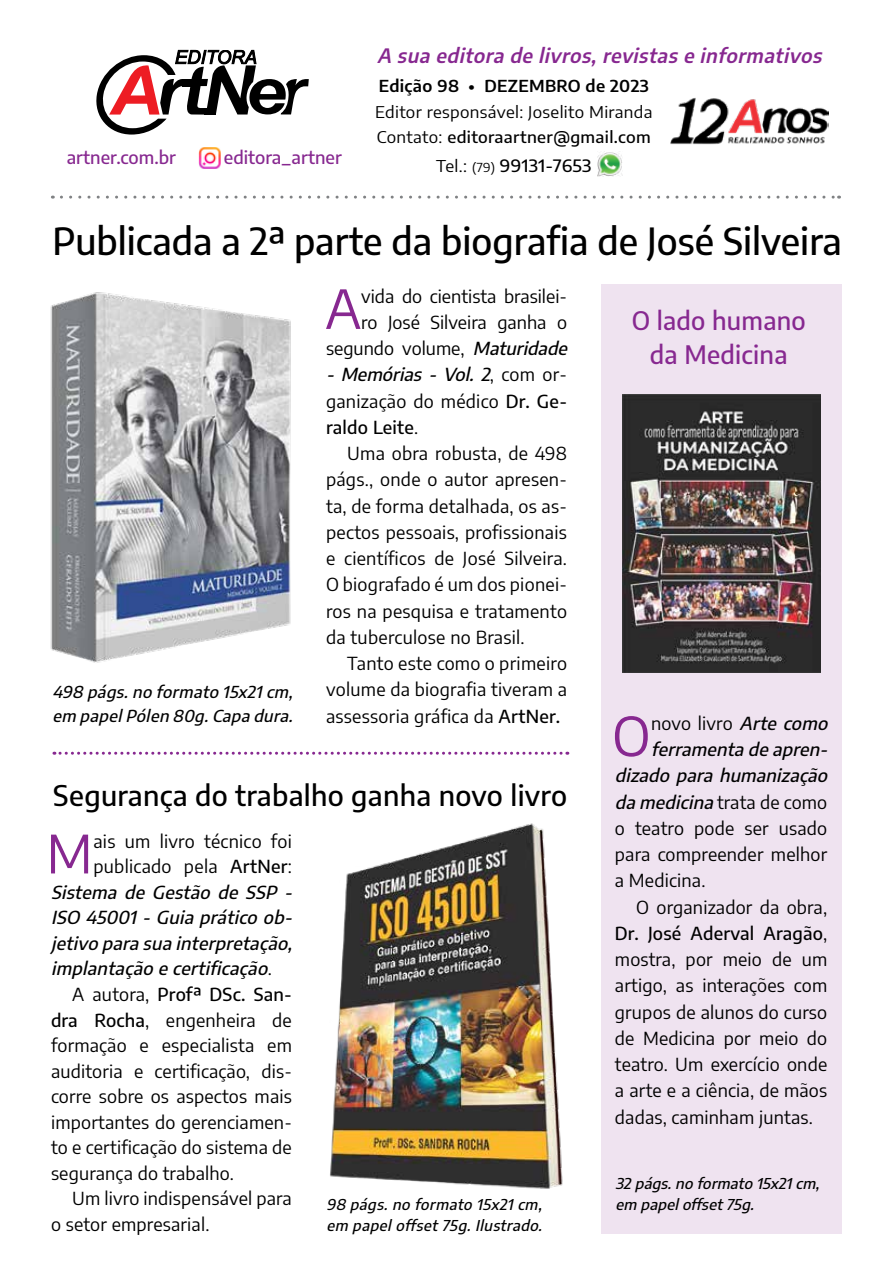
<style>
.page{position:relative;width:893px;height:1276px;background:#fff}
.page>*{position:absolute;margin:0;border:0;box-sizing:border-box;transform-origin:0 0}
.t1{font:53.4px "Encode Sans";color:#872890}
.t2{font:52.5px "Encode Sans";color:#872890}
.t3{font:500 37.5px "Encode Sans";color:#000}
.t4{font:500 28.5px "Encode Sans";letter-spacing:.01em;color:#000}
.t5{font:500 25.5px/34.5px "Encode Sans";letter-spacing:.01em;color:#872890;text-align:center}
.t6{font:italic 600 19.5px "Encode Sans";color:#872890}
.t7{font:18px/26.2px "Encode Sans";letter-spacing:.01em;color:#000;text-align:justify}
.t8{font:italic 500 18px "Encode Sans";color:#000}
.t9{font:500 18px "Encode Sans";letter-spacing:.01em;color:#000}
.t10{font:500 18px "Encode Sans";color:#872890}
.t11{font:500 17.1px "Encode Sans";letter-spacing:.015em;color:#000;scale:1.05 1}
.t12{font:italic 500 16.5px/24px "Encode Sans";color:#000}
.t13{font:16.2px/24.9px "Encode Sans";letter-spacing:.02em;color:#000;scale:1.05 1}
.t14{font:600 16.2px "Encode Sans";letter-spacing:.02em;color:#000;scale:1.05 1}
.t15{font:italic 500 15px "Encode Sans";color:#000}
.s1{font-weight:500}
.s2{font-weight:400;font-size:16.35px}
.s3{font-weight:400;font-size:12.45px}
.s4{font-weight:500;font-style:italic}
.s5{font-weight:400}
.s6{font-weight:400;font-style:normal}
</style>
<div class="page">
<div style="left:601px;top:284px;width:241px;height:949px;background:#efe3f0"></div>
<img style="left:597px;top:151px;width:25px;height:26px">
<img style="left:199px;top:147px;width:22px;height:21px">
<svg style="left:96px;top:50px;width:213px;height:85px"></svg>
<div style="left:204px;top:108px;width:12px;height:7px;background:#000"></div>
<div style="left:182px;top:79px;width:12px;height:7px;background:#000"></div>
<svg style="left:61px;top:196px;width:778px;height:3px"></svg>
<img style="left:671px;top:98px;width:158px;height:47px">
<svg style="left:54px;top:751px;width:514px;height:3px"></svg>
<img style="left:330px;top:823px;width:233px;height:366px">
<img style="left:622px;top:395px;width:198px;height:277px">
<img style="left:50px;top:292px;width:241px;height:371px">
<p class="t10" style="left:67px;top:144px;width:111px">artner.com.br</p>
<p class="t10" style="left:224px;top:144px;width:119px">editora_artner</p>
<p class="t6" style="left:377px;top:41px;width:452px">A sua editora de livros,revistas e informativos</p>
<p class="t14" style="left:379px;top:74px;width:259px">Edição 98 • DEZEMBRO de 2023</p>
<p class="t13" style="left:375px;top:99px;width:266px">Editor responsável: Joselito Miranda<br>Contato: <span class="s1">editoraartner@gmail.com</span></p>
<p class="t11" style="left:436px;top:153px;width:149px"><span class="s2">Tel.:</span> <span class="s3">(79)</span> 99131-7653</p>
<h3 class="t3" style="left:52px;top:214px;width:791px">Publicada a 2ª parte da biografia de José Silveira</h3>
<p class="t7" style="left:326px;top:282px;width:248px;text-align:right">vida do cientista brasilei-<br>ro José Silveira ganha o segundo volume, <span class="s4">Maturidade</span></p>
<p class="t7" style="left:326px;top:361px;width:243px"><span class="s4">- Memórias - Vol. 2</span>, c o m o r - ganização do médico <span class="s1">Dr. Ge&shy;raldo Leite</span>.</p>
<p class="t7" style="left:326px;top:439px;width:243px;text-indent:21px">Uma obra robusta, de 498 págs., onde o autor apresen&shy;ta, de forma detalhada, os as&shy;pectos pessoais, profissionais e científicos de José Silveira.<br>O biografado é um dos pionei&shy;ros na pesquisa e tratamento da tuberculose no Brasil.</p>
<p class="t7" style="left:326px;top:649px;width:242px;text-indent:21px">Tanto este como o primeiro volume da biografia tiveram a assessoria gráfica da <span class="s1">ArtNer.</span></p>
<h1 class="t1" style="left:325px;top:272px;width:38px">A</h1>
<h3 class="t5" style="left:632px;top:301px;width:176px">O lado humano da Medicina</h3>
<p class="t12" style="left:52px;top:679px;width:246px">498 págs.no formato 15x21cm, em papelPólen 80g.Capa dura.</p>
<h1 class="t1" style="left:612px;top:699px;width:40px">O</h1>
<p class="t7" style="left:651px;top:709px;width:183px">novo livro <span class="s4">Arte como</span></p>
<p class="t8" style="left:651px;top:737px;width:183px">ferramenta de apren-</p>
<p class="t8" style="left:615px;top:763px;width:219px">dizado para humanização</p>
<p class="t7" style="left:615px;top:788px;width:214px"><span class="s4">da medicina</span> trata de como</p>
<p class="t7" style="left:615px;top:814px;width:214px">o teatro pode ser usado</p>
<p class="t7" style="left:615px;top:840px;width:214px">para compreender melhor</p>
<p class="t7" style="left:615px;top:866px;width:92px">a Medicina.</p>
<p class="t7" style="left:636px;top:893px;width:193px">O organizador da obra,</p>
<p class="t9" style="left:615px;top:920px;width:214px">Dr. José Aderval Aragão<span class="s5">,</span></p>
<p class="t7" style="left:615px;top:945px;width:214px">mostra, por meio de um</p>
<p class="t7" style="left:615px;top:971px;width:214px">artigo, as interações com</p>
<p class="t7" style="left:615px;top:998px;width:214px">grupos de alunos do curso</p>
<p class="t7" style="left:615px;top:1024px;width:214px">de Medicina por meio do</p>
<p class="t7" style="left:615px;top:1050px;width:214px">teatro. Um exercício onde</p>
<p class="t7" style="left:615px;top:1076px;width:214px">a arte e a ciência, de mãos</p>
<p class="t7" style="left:615px;top:1103px;width:199px">dadas, caminham juntas.</p>
<h3 class="t4" style="left:53px;top:775px;width:515px">Segurança do trabalho ganha novo livro</h3>
<h2 class="t2" style="left:46px;top:817px;width:48px">M</h2>
<p class="t7" style="left:93px;top:827px;width:200px">ais um livro técnico foi</p>
<p class="t7" style="left:93px;top:853px;width:200px">publicado pela <span class="s1">ArtNer</span>:</p>
<p class="t8" style="left:51px;top:879px;width:247px">Sistema de Gestão de SSP -</p>
<p class="t8" style="left:51px;top:905px;width:247px">ISO 45001-Guia prático ob-</p>
<p class="t8" style="left:51px;top:930px;width:247px">jetivo para sua interpretação,</p>
<p class="t8" style="left:51px;top:956px;width:223px">implantação e certificação<span class="s6">.</span></p>
<p class="t9" style="left:72px;top:981px;width:221px"><span class="s5">A autora,</span> Profª DSc. San-</p>
<p class="t7" style="left:51px;top:1006px;width:242px"><span class="s1">dra Rocha</span>, engenheira de</p>
<p class="t7" style="left:51px;top:1031px;width:242px">formação e especialista em</p>
<p class="t7" style="left:51px;top:1057px;width:242px">auditoria e certificação, dis-</p>
<p class="t7" style="left:51px;top:1082px;width:242px">corre sobre os aspectos mais</p>
<p class="t7" style="left:51px;top:1108px;width:242px">importantes do gerenciamen-</p>
<p class="t7" style="left:51px;top:1133px;width:242px">to e certificação do sistema de</p>
<p class="t7" style="left:51px;top:1159px;width:184px">segurança do trabalho.</p>
<p class="t7" style="left:72px;top:1184px;width:221px">Um livro indispensável para</p>
<p class="t7" style="left:51px;top:1210px;width:160px">o setor empresarial.</p>
<p class="t15" style="left:616px;top:1173px;width:209px">32 págs.no formato 15x21cm,</p>
<p class="t15" style="left:326px;top:1193px;width:221px">98 págs.no formato 15x21cm,</p>
<p class="t15" style="left:616px;top:1194px;width:144px">em papeloffset75g.</p>
<p class="t15" style="left:326px;top:1214px;width:221px">em papeloffset75g.Ilustrado.</p>
</div>
